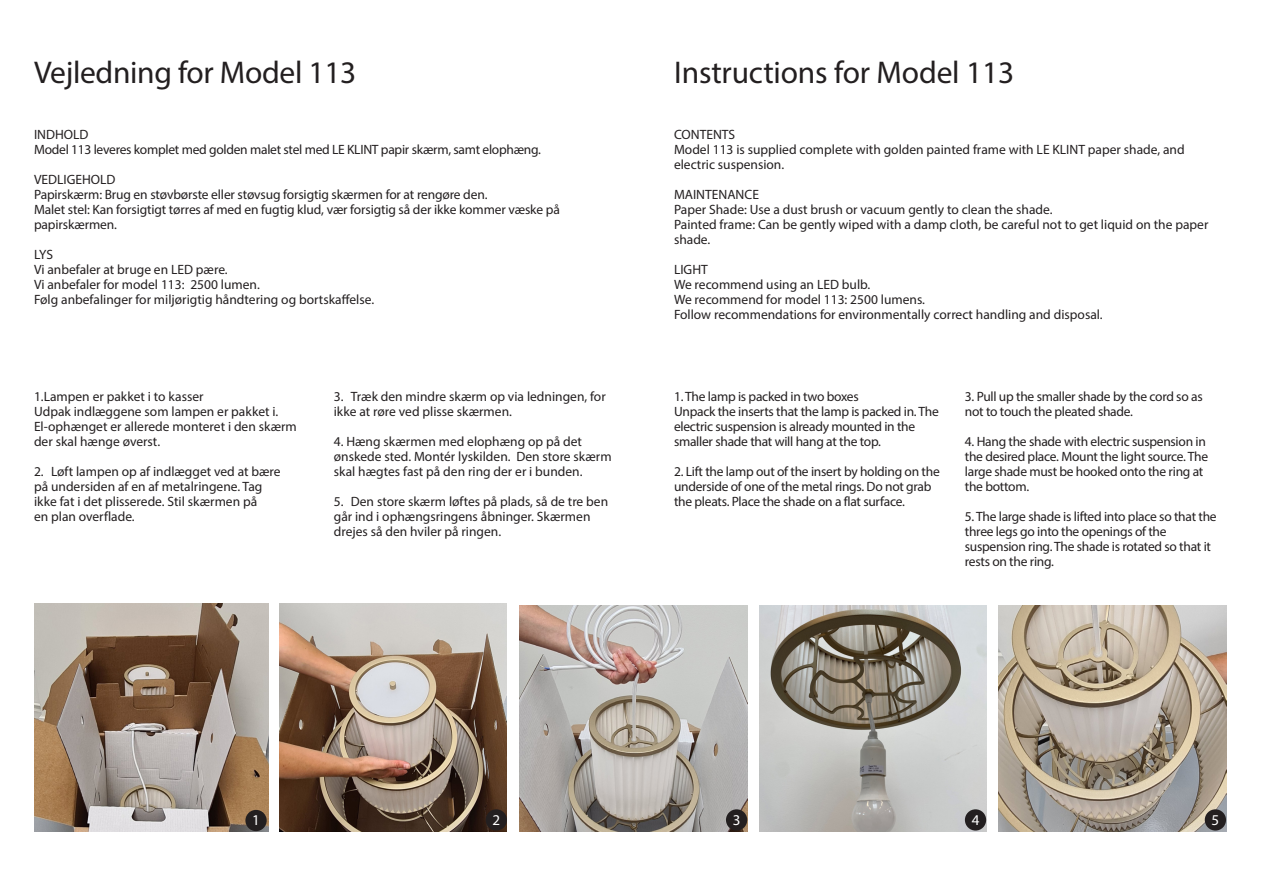
<style>
.page{position:relative;width:1263px;height:893px;background:#fff}
.page>*{position:absolute;margin:0;border:0;box-sizing:border-box;transform-origin:0 0}
.t1{font:31.5px "Myriad Pro";letter-spacing:-.005em;color:#231f20}
.t2{font:15px "Myriad Pro";color:#fff}
.t3{font:13.5px/15px "Myriad Pro";color:#231f20}
.t4{font:13.5px/15px "Myriad Pro";letter-spacing:-.02em;color:#231f20}
</style>
<div class="page">
<img style="left:760px;top:605px;width:226px;height:226px">
<img style="left:279px;top:604px;width:228px;height:227px">
<img style="left:34px;top:604px;width:234px;height:227px">
<img style="left:520px;top:605px;width:227px;height:226px">
<img style="left:998px;top:605px;width:228px;height:226px">
<div style="left:245px;top:810px;width:22px;height:21px;background:#231f20;border-radius:50%"></div>
<div style="left:486px;top:809px;width:21px;height:22px;background:#231f20;border-radius:50%"></div>
<div style="left:726px;top:809px;width:21px;height:22px;background:#231f20;border-radius:50%"></div>
<div style="left:965px;top:809px;width:21px;height:22px;background:#231f20;border-radius:50%"></div>
<div style="left:1205px;top:809px;width:21px;height:22px;background:#231f20;border-radius:50%"></div>
<p class="t1" style="left:34px;top:53px;width:324px">Vejledning for Model 113</p>
<p class="t1" style="left:674px;top:53px;width:342px">Instructions for Model 113</p>
<p class="t3" style="left:34px;top:127px;width:56px">INDHOLD</p>
<p class="t4" style="left:34px;top:142px;width:508px">Model 113 leveres komplet med golden malet stel med LE KLINT papir skærm, samt elophæng.</p>
<p class="t3" style="left:34px;top:172px;width:83px">VEDLIGEHOLD</p>
<p class="t3" style="left:34px;top:187px;width:527px">Papirskærm: Brug en støvbørste eller støvsug forsigtig skærmen for at rengøre den.<br>Malet stel: Kan forsigtigt tørres af med en fugtig klud, vær forsigtig så der ikke kommer væske på papirskærmen.</p>
<p class="t3" style="left:34px;top:247px;width:21px">LYS</p>
<p class="t3" style="left:34px;top:262px;width:195px">Vi anbefaler at bruge en LED pære.</p>
<p class="t3" style="left:34px;top:277px;width:227px">Vi anbefaler for model 113: 2500 lumen.</p>
<p class="t3" style="left:34px;top:292px;width:342px">Følg anbefalinger for miljørigtig håndtering og bortskaffelse.</p>
<p class="t3" style="left:34px;top:389px;width:264px">1.Lampen er pakket i to kasser<br>Udpak indlæggene som lampen er pakket i.<br>El-ophænget er allerede monteret i den skærm der skal hænge øverst.</p>
<p class="t3" style="left:34px;top:464px;width:248px">2. Løft lampen op af indlægget ved at bære på undersiden af en af metalringene. Tag ikke fat i det plisserede. Stil skærmen på<br>en plan overflade.</p>
<p class="t3" style="left:334px;top:389px;width:273px">3. Træk den mindre skærm op via ledningen, for ikke at røre ved plisse skærmen.</p>
<p class="t3" style="left:334px;top:434px;width:279px">4. Hæng skærmen med elophæng op på det ønskede sted. Montér lyskilden. Den store skærm skal hægtes fast på den ring der er i bunden.</p>
<p class="t3" style="left:334px;top:494px;width:276px">5. Den store skærm løftes på plads, så de tre ben går ind i ophængsringens åbninger. Skærmen drejes så den hviler på ringen.</p>
<p class="t3" style="left:674px;top:127px;width:512px">CONTENTS<br>Model 113 is supplied complete with golden painted frame with LE KLINT paper shade, and electric suspension.</p>
<p class="t3" style="left:674px;top:187px;width:536px">MAINTENANCE<br>Paper Shade: Use a dust brush or vacuum gently to clean the shade.<br>Painted frame: Can be gently wiped with a damp cloth, be careful not to get liquid on the paper shade.</p>
<p class="t3" style="left:674px;top:262px;width:430px">LIGHT<br>We recommend using an LED bulb.<br>We recommend for model 113: 2500 lumens.<br>Follow recommendations for environmentally correct handling and disposal.</p>
<p class="t4" style="left:674px;top:389px;width:266px">1. The lamp is packed in two boxes<br>Unpack the inserts that the lamp is packed in. The electric suspension is already mounted in the smaller shade that will hang at the top.</p>
<p class="t4" style="left:674px;top:464px;width:267px">2. Lift the lamp out of the insert by holding on the underside of one of the metal rings. Do not grab the pleats. Place the shade on a flat surface.</p>
<p class="t4" style="left:965px;top:389px;width:239px">3. Pull up the smaller shade by the cord so as not to touch the pleated shade.</p>
<p class="t4" style="left:965px;top:434px;width:245px">4. Hang the shade with electric suspension in the desired place. Mount the light source. The large shade must be hooked onto the ring at the bottom.</p>
<p class="t4" style="left:965px;top:509px;width:253px">5. The large shade is lifted into place so that the three legs go into the openings of the suspension ring. The shade is rotated so that it rests on the ring.</p>
<p class="t2" style="left:252px;top:811px;width:9px">1</p>
<p class="t2" style="left:492px;top:811px;width:9px">2</p>
<p class="t2" style="left:733px;top:811px;width:9px">3</p>
<p class="t2" style="left:972px;top:811px;width:9px">4</p>
<p class="t2" style="left:1211px;top:811px;width:9px">5</p>
</div>
